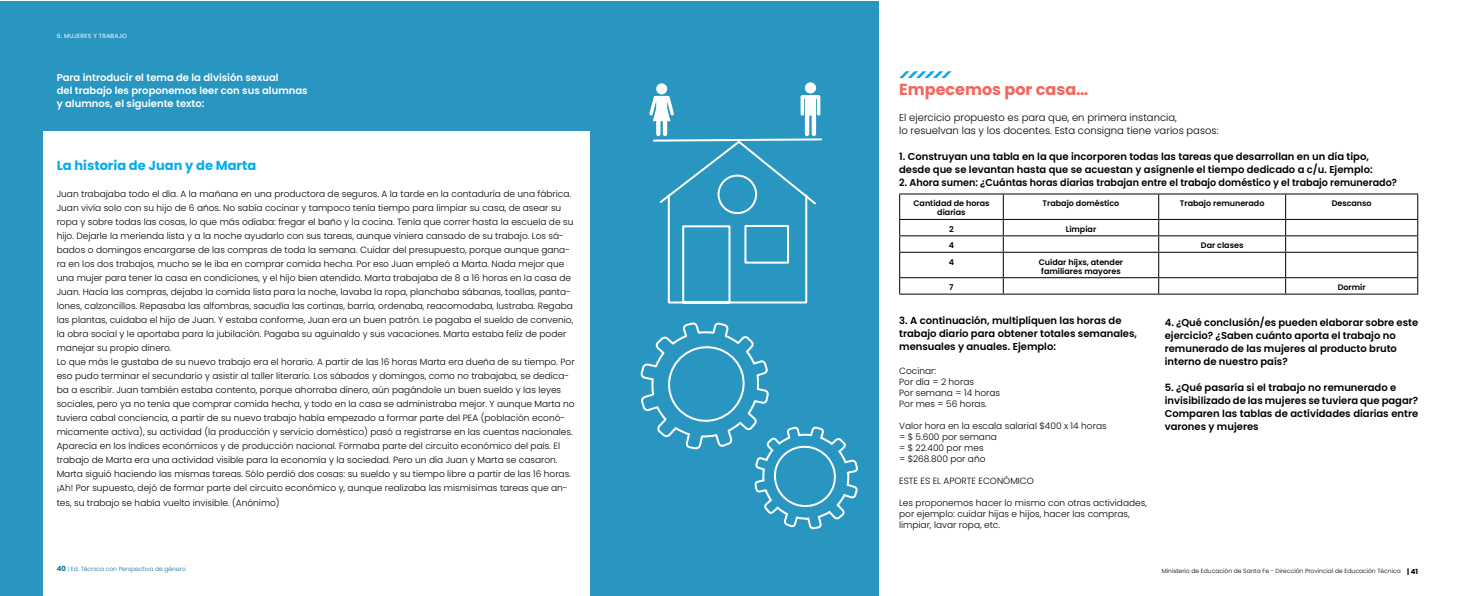
<style>
.page{position:relative;width:1475px;height:596px;background:#fff}
.page>*{position:absolute;margin:0;border:0;box-sizing:border-box;transform-origin:0 0}
.t1{font:700 16px "Poppins";color:#f2665e}
.t2{font:700 13px "Poppins";color:#00aeef}
.t3{font:600 10px/13px "Poppins";color:#000}
.t4{font:300 10px/13px "Poppins";color:#000}
.t5{font:600 10px/13px "Poppins";color:#fff}
.t6{font:600 10px "Poppins";color:#000;scale:.96 1}
.t7{font:300 9px/14px "Poppins";color:#000}
.t8{font:600 8px/9px "Poppins";color:#000;text-align:center}
.t9{font:300 6px "Poppins";color:#000}
.t10{font:300 6px "Poppins";color:#126e9c}
.t11{font:6px "Poppins";letter-spacing:.04em;color:#fff}
.s1{font-weight:700;font-size:7px}
</style>
<div class="page">
<div style="left:0;top:1px;width:879px;height:594px;background:#2996c2"></div>
<div style="left:44px;top:130px;width:546px;height:465px;background:#fff"></div>
<svg style="left:754px;top:429px;width:104px;height:100px"></svg>
<svg style="left:640px;top:138px;width:183px;height:312px"></svg>
<div style="left:656px;top:83px;width:11px;height:11px;background:#fff;border-radius:50%"></div>
<svg style="left:649px;top:96px;width:25px;height:40px"></svg>
<div style="left:804px;top:82px;width:12px;height:11px;background:#fff;border-radius:50%"></div>
<svg style="left:800px;top:95px;width:20px;height:41px"></svg>
<hr style="left:899px;top:193px;width:104px;height:1px;background:#000">
<hr style="left:1003px;top:193px;width:155px;height:1px;background:#000">
<hr style="left:1158px;top:193px;width:127px;height:1px;background:#000">
<hr style="left:1285px;top:193px;width:132px;height:1px;background:#000">
<hr style="left:899px;top:219px;width:104px;height:1px;background:#000">
<hr style="left:1003px;top:219px;width:155px;height:1px;background:#000">
<hr style="left:1158px;top:219px;width:127px;height:1px;background:#000">
<hr style="left:1285px;top:219px;width:132px;height:1px;background:#000">
<hr style="left:899px;top:235px;width:104px;height:1px;background:#000">
<hr style="left:1003px;top:235px;width:155px;height:1px;background:#000">
<hr style="left:1158px;top:235px;width:127px;height:1px;background:#000">
<hr style="left:1285px;top:235px;width:132px;height:1px;background:#000">
<hr style="left:899px;top:251px;width:104px;height:1px;background:#000">
<hr style="left:1003px;top:251px;width:155px;height:1px;background:#000">
<hr style="left:1158px;top:251px;width:127px;height:1px;background:#000">
<hr style="left:1285px;top:251px;width:132px;height:1px;background:#000">
<hr style="left:899px;top:277px;width:104px;height:1px;background:#000">
<svg style="left:899px;top:194px;width:1px;height:99px"></svg>
<hr style="left:1003px;top:277px;width:155px;height:1px;background:#000">
<svg style="left:1002px;top:194px;width:1px;height:99px"></svg>
<hr style="left:1158px;top:277px;width:127px;height:1px;background:#000">
<hr style="left:1285px;top:277px;width:132px;height:1px;background:#000">
<hr style="left:899px;top:293px;width:104px;height:1px;background:#000">
<hr style="left:1003px;top:293px;width:155px;height:1px;background:#000">
<hr style="left:1158px;top:293px;width:127px;height:1px;background:#000">
<hr style="left:1285px;top:293px;width:132px;height:1px;background:#000">
<svg style="left:899px;top:71px;width:52px;height:7px"></svg>
<p class="t11" style="left:57px;top:32px;width:72px">6. MUJERES Y TRABAJO</p>
<p class="t5" style="left:57px;top:71px;width:252px">Para introducir el tema de la división sexual<br>del trabajo les proponemos leer con sus alumnas y alumnos, el siguiente texto:</p>
<h1 class="t1" style="left:899px;top:80px;width:191px">Empecemos por casa…</h1>
<p class="t4" style="left:899px;top:111px;width:321px">El ejercicio propuesto es para que, en primera instancia,<br>lo resuelvan las y los docentes. Esta consigna tiene varios pasos:</p>
<p class="t3" style="left:899px;top:150px;width:475px">1. Construyan una tabla en la que incorporen todas las tareas que desarrollan en un día tipo, desde que se levantan hasta que se acuestan y asígnenle el tiempo dedicado a c/u. Ejemplo:</p>
<p class="t6" style="left:899px;top:176px;width:520px">2. Ahora sumen: ¿Cuántas horas diarias trabajan entre el trabajo doméstico y el trabajo remunerado?</p>
<p class="t8" style="left:913px;top:199px;width:78px">Cantidad de horas diarias</p>
<p class="t8" style="left:1042px;top:199px;width:78px">Trabajo doméstico</p>
<p class="t8" style="left:1179px;top:199px;width:86px">Trabajo remunerado</p>
<p class="t8" style="left:1331px;top:199px;width:42px">Descanso</p>
<p class="t8" style="left:949px;top:224px;width:6px">2</p>
<p class="t8" style="left:1065px;top:224px;width:32px">Limpiar</p>
<p class="t8" style="left:948px;top:241px;width:7px">4</p>
<p class="t8" style="left:1200px;top:241px;width:44px">Dar clases</p>
<p class="t8" style="left:948px;top:257px;width:7px">4</p>
<p class="t8" style="left:1038px;top:257px;width:86px">Cuidar hijxs, atender familiares mayores</p>
<p class="t8" style="left:949px;top:283px;width:6px">7</p>
<p class="t8" style="left:1337px;top:283px;width:29px">Dormir</p>
<p class="t3" style="left:899px;top:314px;width:239px">3. A continuación, multipliquen las horas de trabajo diario para obtener totales semanales, mensuales y anuales. Ejemplo:</p>
<p class="t7" style="left:899px;top:365px;width:102px;line-height:11px">Cocinar:<br>Por día = 2 horas<br>Por semana = 14 horas<br>Por mes = 56 horas.</p>
<p class="t7" style="left:899px;top:420px;width:209px;line-height:11px">Valor hora en la escala salarial $400 x 14 horas = $ 5.600 por semana<br>= $ 22.400 por mes<br>= $268.800 por año</p>
<p class="t7" style="left:899px;top:473px;width:136px">ESTE ES EL APORTE ECONÓMICO</p>
<p class="t7" style="left:899px;top:497px;width:249px;line-height:11px">Les proponemos hacer lo mismo con otras actividades, por ejemplo: cuidar hijas e hijos, hacer las compras, limpiar, lavar ropa, etc.</p>
<h2 class="t2" style="left:57px;top:157px;width:201px">La historia de Juan y de Marta</h2>
<p class="t7" style="left:57px;top:186px;width:519px">Juan trabajaba todo el día. A la mañana en una productora de seguros. A la tarde en la contaduría de una fábrica.<br>Juan vivía solo con su hijo de 6 años. No sabía cocinar y tampoco tenía tiempo para limpiar su casa, de asear su ropa y sobre todas las cosas, lo que más odiaba: fregar el baño y la cocina. Tenía que correr hasta la escuela de su hijo. Dejarle la merienda lista y a la noche ayudarlo con sus tareas, aunque viniera cansado de su trabajo. Los sá&shy;bados o domingos encargarse de las compras de toda la semana. Cuidar del presupuesto, porque aunque gana&shy;ra en los dos trabajos, mucho se le iba en comprar comida hecha. Por eso Juan empleó a Marta. Nada mejor que una mujer para tener la casa en condiciones, y el hijo bien atendido. Marta trabajaba de 8 a 16 horas en la casa de Juan. Hacía las compras, dejaba la comida lista para la noche, lavaba la ropa, planchaba sábanas, toallas, panta&shy;lones, calzoncillos. Repasaba las alfombras, sacudía las cortinas, barría, ordenaba, reacomodaba, lustraba. Regaba las plantas, cuidaba el hijo de Juan. Y estaba conforme, Juan era un buen patrón. Le pagaba el sueldo de convenio, la obra social y le aportaba para la jubilación. Pagaba su aguinaldo y sus vacaciones. Marta estaba feliz de poder manejar su propio dinero.<br>Lo que más le gustaba de su nuevo trabajo era el horario. A partir de las 16 horas Marta era dueña de su tiempo. Por eso pudo terminar el secundario y asistir al taller literario. Los sábados y domingos, como no trabajaba, se dedica&shy;ba a escribir. Juan también estaba contento, porque ahorraba dinero, aún pagándole un buen sueldo y las leyes sociales, pero ya no tenía que comprar comida hecha, y todo en la casa se administraba mejor. Y aunque Marta no tuviera cabal conciencia, a partir de su nuevo trabajo había empezado a formar parte del PEA (población econó&shy;micamente activa), su actividad (la producción y servicio doméstico) pasó a registrarse en las cuentas nacionales.<br>Aparecía en los índices económicos y de producción nacional. Formaba parte del circuito económico del país. El trabajo de Marta era una actividad visible para la economía y la sociedad. Pero un día Juan y Marta se casaron.<br>Marta siguió haciendo las mismas tareas. Sólo perdió dos cosas: su sueldo y su tiempo libre a partir de las 16 horas. ¡Ah! Por supuesto, dejó de formar parte del circuito económico y, aunque realizaba las mismísimas tareas que an-</p>
<p class="t7" style="left:57px;top:496px;width:224px">tes, su trabajo se había vuelto invisible. (Anónimo)</p>
<p class="t3" style="left:1164px;top:315px;width:255px">4. ¿Qué conclusión/es pueden elaborar sobre este ejercicio? ¿Saben cuánto aporta el trabajo no remunerado de las mujeres al producto bruto interno de nuestro país?</p>
<p class="t3" style="left:1164px;top:380px;width:255px">5. ¿Qué pasaría si el trabajo no remunerado e invisibilizado de las mujeres se tuviera que pagar?<br>Comparen las tablas de actividades diarias entre varones y mujeres</p>
<p class="t10" style="left:57px;top:565px;width:131px"><span class="s1">40</span> | Ed. Técnica con Perspectiva de género</p>
<p class="t9" style="left:1161px;top:567px;width:258px">Ministerio de Educación de Santa Fe - Dirección Provincial de Educación Técnica <span class="s1">| 41</span></p>
</div>
